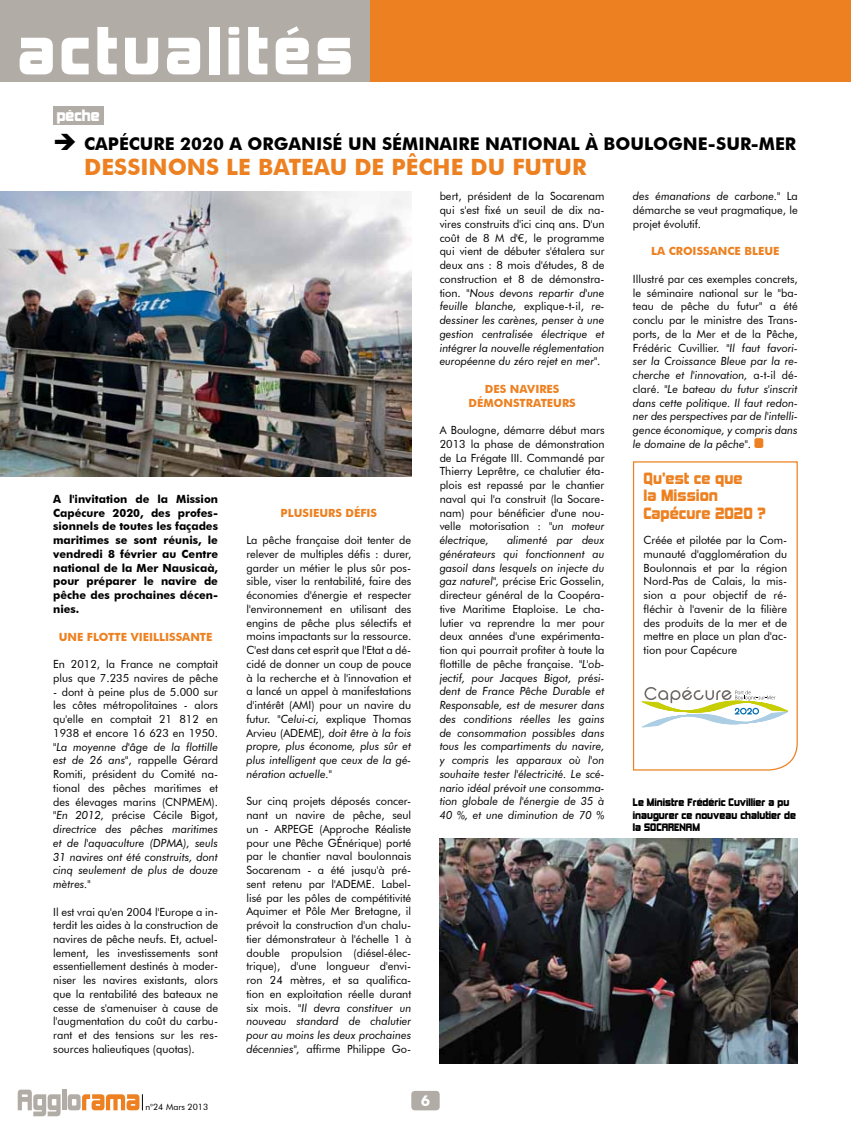
<style>
.page{position:relative;width:851px;height:1134px;background:#fff}
.page>*{position:absolute;margin:0;border:0;box-sizing:border-box;transform-origin:0 0}
.t1{font:62.5px "Kimberley";letter-spacing:.08em;color:#fff}
.t2{font:700 22.5px "Futura BT";color:#ed8121}
.t3{font:700 17.5px "Futura BT";color:#000}
.t4{font:15px/17.5px "Kimberley Bl";color:#ed8121}
.t5{font:15px "Kimberley";color:#fff}
.t6{font:700 15px "Futura BT";color:#fff}
.t7{font:11.25px/13.8px "Futura BT";color:#000;text-align:justify}
.t8{font:italic 11.25px/13.8px "Futura BT";color:#000;text-align:justify}
.t9{font:700 11.25px/13.8px "Futura BT";color:#000;text-align:justify}
.t10{font:700 11.25px/13.8px "Futura BT";color:#ed8121;text-align:center}
.t11{font:10px/12.5px "Kimberley";color:#000}
.t12{font:8.75px "Futura BT";color:#000}
.s1{font-style:normal}
.s2{font-style:italic}
</style>
<div class="page">
<div style="left:0;top:0;width:850px;height:81px;background:#ed8121"></div>
<div style="left:411px;top:1091px;width:28px;height:19px;background:#b1aca6;border-radius:4px"></div>
<svg style="left:18px;top:1089px;width:43px;height:27px"></svg>
<hr style="left:62px;top:1089px;width:4px;height:21px;background:#b1aca6">
<svg style="left:68px;top:1094px;width:75px;height:16px"></svg>
<div style="left:53px;top:106px;width:50px;height:19px;background:#b1aca6"></div>
<div style="left:754px;top:438px;width:9px;height:10px;background:#ed8121;border-radius:2px"></div>
<div style="left:0;top:0;width:370px;height:81px;background:#b1aca6"></div>
<img style="left:0;top:191px;width:411px;height:285px">
<img style="left:439px;top:838px;width:358px;height:225px">
<svg style="left:632px;top:461px;width:166px;height:310px"></svg>
<svg style="left:641px;top:687px;width:147px;height:40px"></svg>
<h1 class="t1" style="left:18px;top:16px;width:336px">actualités</h1>
<h3 class="t5" style="left:57px;top:107px;width:44px">pêche</h3>
<h3 class="t3" style="left:53px;top:133px;width:89px">➔ Capécur</h3>
<h3 class="t3" style="left:165px;top:133px;width:464px">e 2020 a organisé un séminaire natio nal à Boulo</h3>
<h3 class="t3" style="left:668px;top:133px;width:126px">gne-sur-Mer</h3>
<h2 class="t2" style="left:84px;top:153px;width:487px">Dessinons le bateau de pêch e du futur</h2>
<p class="t9" style="left:53px;top:492px;width:166px">A l'invitation de la Mission Capécure 2020, des profes&shy;sionnels de toutes les façades maritimes se sont réunis, le vendredi 8 février au Centre national de la Mer Nausicaà, pour préparer le navire de pêche des prochaines décen&shy;nies.</p>
<p class="t10" style="left:59px;top:629px;width:36px">Une flo</p>
<p class="t10" style="left:108px;top:629px;width:106px">tte vieillissante</p>
<p class="t7" style="left:53px;top:657px;width:166px">En 2012, la France ne comptait plus que 7.235 navires de pêche</p>
<p class="t7" style="left:53px;top:684px;width:166px">- dont à peine plus de 5.000 sur les côtes métropolitaines - alors qu'elle en comptait 21 812 en 1938 et encore 16 623 en 1950.</p>
<p class="t8" style="left:53px;top:739px;width:166px">"La moyenne d'âge de la flottille est de 26 ans"<span class="s1">, rappelle Gérard Romiti, président du Comité na&shy;tional des pêches maritimes et des élevages marins (CNPMEM). </span>"En 2012, <span class="s1">précise Cécile Bigot, </span>directrice des pêches maritimes et de l'aquaculture (DPMA), seuls 31 navires ont été construits, dont cinq seulement de plus de douze mètres."</p>
<p class="t7" style="left:53px;top:904px;width:166px">Il est vrai qu'en 2004 l'Europe a in&shy;terdit les aides à la construction de navires de pêche neufs. Et, actuel&shy;lement, les investissements sont essentiellement destinés à moder&shy;niser les navires existants, alors que la rentabilité des bateaux ne cesse de s'amenuiser à cause de l'augmentation du coût du carbu&shy;rant et des tensions sur les res&shy;sources halieutiques (quotas).</p>
<p class="t12" style="left:145px;top:1102px;width:64px">n°24 Mars 2013</p>
<p class="t10" style="left:280px;top:506px;width:8px">Plu</p>
<p class="t10" style="left:302px;top:506px;width:76px">sieurs défis</p>
<p class="t7" style="left:246px;top:533px;width:166px">La pêche française doit tenter de relever de multiples défis : durer, garder un métier le plus sûr pos&shy;sible, viser la rentabilité, faire des économies d'énergie et respecter l'environnement en utilisant des engins de pêche plus sélectifs et moins impactants sur la ressource.<br>C'est dans cet esprit que l'Etat a dé&shy;cidé de donner un coup de pouce à la recherche et à l'innovation et a lancé un appel à manifestations d'intérêt (AMI) pour un navire du futur. <span class="s2">"Celui-ci,</span> explique Thomas Arvieu (ADEME)<span class="s2">, doit être à la fois propre, plus économe, plus sûr et plus intelligent que ceux de la gé&shy;nération actuelle."</span></p>
<p class="t7" style="left:246px;top:794px;width:166px">Sur cinq projets déposés concer&shy;nant un navire de pêche, seul un - ARPEGE (Approche Réaliste pour une Pêche générique) porté par le chantier naval boulonnais Socarenam - a été jusqu'à pré&shy;sent retenu par l'ADEME. Label&shy;lisé par les pôles de compétitivité Aquimer et Pôle Mer Bretagne, il prévoit la construction d'un chalu&shy;tier démonstrateur à l'échelle 1 à double propulsion (diésel-élec&shy;trique), d'une longueur d'envi&shy;ron 24 mètres, et sa qualifica&shy;tion en exploitation réelle durant six mois. <span class="s2">"Il devra constituer un nouveau standard de chalutier pour au moins les deux prochaines décennies",</span> affirme Philippe Go-</p>
<p class="t7" style="left:439px;top:189px;width:166px">bert, président de la Socarenam qui s'est fixé un seuil de dix na&shy;vires construits d'ici cinq ans. D'un coût de 8 M d'€, le programme qui vient de débuter s'étalera sur deux ans : 8 mois d'études, 8 de construction et 8 de démonstra&shy;tion. <span class="s2">"Nous devons repartir d'une feuille blanche,</span> explique-t-il, <span class="s2">re&shy;dessiner les carènes, penser à une gestion centralisée électrique et intégrer la nouvelle réglementation européenne du zéro rejet en mer"</span>.</p>
<p class="t10" style="left:468px;top:382px;width:109px">Des navires démonstrateurs</p>
<p class="t7" style="left:439px;top:423px;width:166px">A Boulogne, démarre début mars 2013 la phase de démonstration de La Frégate III. Commandé par Thierry Leprêtre, ce chalutier éta&shy;plois est repassé par le chantier naval qui l'a construit (la Socare&shy;nam) pour bénéficier d'une nou&shy;velle motorisation : <span class="s2">"un moteur électrique,</span></p>
<p class="t8" style="left:439px;top:533px;width:166px;text-indent:67px">alimenté par deux générateurs qui fonctionnent au gasoil dans lesquels on injecte du gaz naturel", <span class="s1">précise Eric Gosselin, directeur général de la Coopéra&shy;tive Maritime Etaploise. Le cha&shy;lutier va reprendre la mer pour deux années d'une expérimenta&shy;tion qui pourrait profiter à toute la flottille de pêche française.</span> "L'ob&shy;jectif, pour Jacques Bigot, prési&shy;dent de France Pêche Durable et Responsable, est de mesurer dans des conditions réelles les gains de consommation possibles dans tous les compartiments du navire, y compris les apparaux où l'on souhaite tester l'électricité. Le scé&shy;nario idéal prévoit une consomma&shy;tion globale de l'énergie de 35 à 40 %, et une diminution de 70 %</p>
<h3 class="t6" style="left:421px;top:1092px;width:11px">6</h3>
<p class="t7" style="left:632px;top:189px;width:166px"><span class="s2">des émanations de carbone."</span> La démarche se veut pragmatique, le projet évolutif.</p>
<p class="t10" style="left:651px;top:244px;width:130px">La Croissance Bleue</p>
<p class="t8" style="left:632px;top:272px;width:166px"><span class="s1">Illustré par ces exemples concrets, le séminaire national sur le "ba&shy;teau de pêche du futur" a été conclu par le ministre des Trans&shy;ports, de la Mer et de la Pêche, Frédéric Cuvillier.</span> "Il faut favori&shy;ser la Croissance Bleue par la re&shy;cherche et l'innovation, <span class="s1">a-t-il dé&shy;claré.</span> "Le bateau du futur s'inscrit dans cette politique. Il faut redon&shy;ner des perspectives par de l'intelli&shy;gence économique, y compris dans le domaine de la pêche"<span class="s1">.</span></p>
<h3 class="t4" style="left:643px;top:469px;width:123px">Qu'est ce que<br>la Mission<br>Capécure 2020 ?</h3>
<p class="t7" style="left:643px;top:533px;width:145px">Créée et pilotée par la Com&shy;munauté d'agglomération du Boulonnais et par la région Nord-Pas de Calais, la mis&shy;sion a pour objectif de ré&shy;fléchir à l'avenir de la filière des produits de la mer et de mettre en place un plan d'ac&shy;tion pour Capécure</p>
<p class="t11" style="left:632px;top:796px;width:164px">Le Ministre Frédéric Cuvillier a pu inaugurer ce nouveau chalutier de la SOCARENAM</p>
</div>
